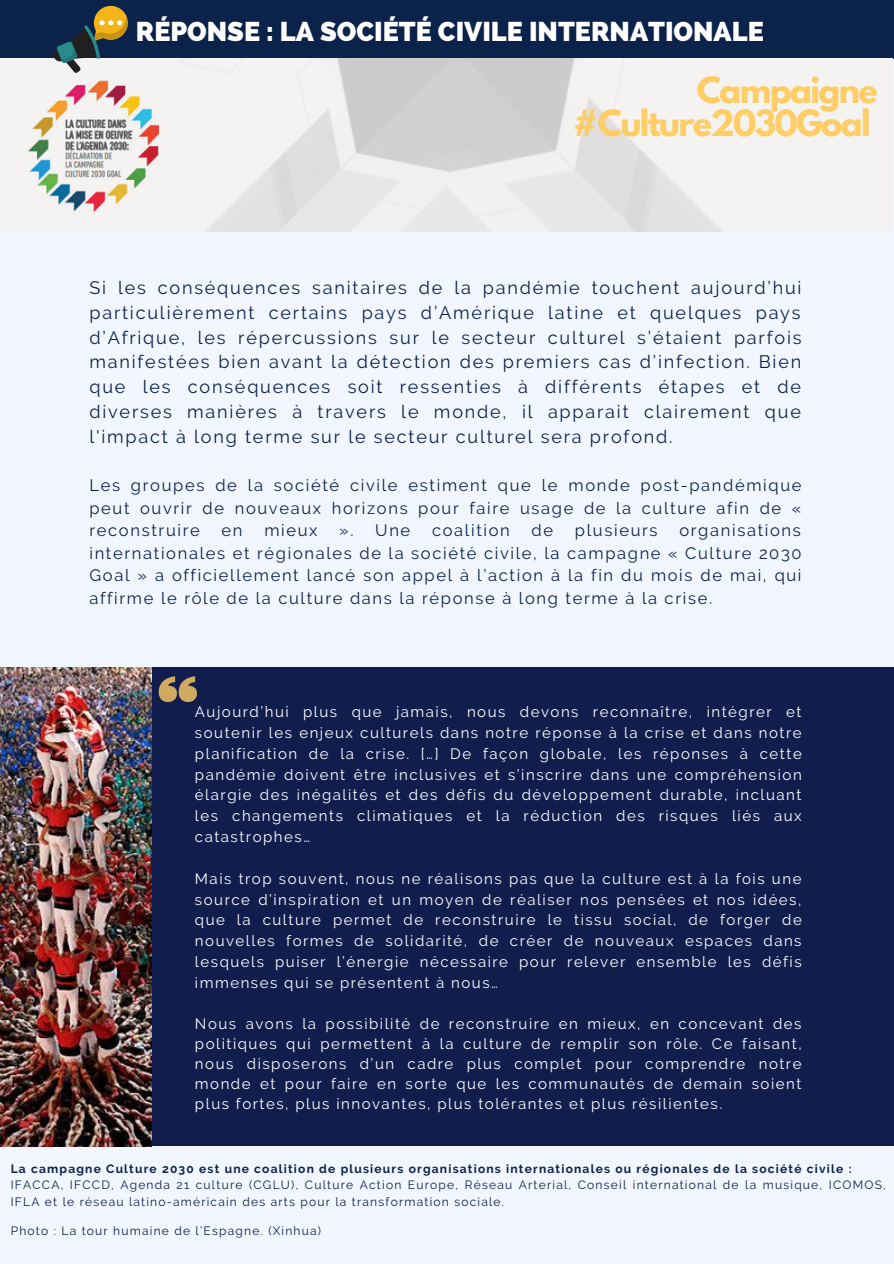
<style>
.page{position:relative;width:894px;height:1264px;background:#fff}
.page>*{position:absolute;margin:0;border:0;box-sizing:border-box;transform-origin:0 0}
.t1{font:700 32.1px/33px "League Spartan";letter-spacing:-.05em;color:#fecd65;text-align:right}
.t2{font:800 27px "Raleway";color:#fff}
.t3{font:18px/24.8px "Raleway";letter-spacing:.1em;color:#0b224b;text-align:justify}
.t4{font:16.5px/22.5px "Raleway";letter-spacing:.1em;color:#0b224b;text-align:justify}
.t5{font:15px/20.9px "Raleway";letter-spacing:.1em;color:#fff;text-align:justify}
.t6{font:12px/16.5px "Raleway";letter-spacing:.1em;color:#0b224b}
.t7{font:700 12px "Raleway";letter-spacing:.1em;color:#0b224b}
.t8{font:12px "Raleway";letter-spacing:.1em;color:#101d4d}
</style>
<div class="page">
<div style="left:0;top:0;width:893px;height:1263px;background:#f2f7ff"></div>
<div style="left:0;top:0;width:893px;height:59px;background:#0b224b"></div>
<div style="left:134px;top:667px;width:759px;height:479px;background:#101d4d"></div>
<img style="left:188px;top:58px;width:261px;height:174px">
<img style="left:449px;top:58px;width:442px;height:174px">
<img style="left:0;top:667px;width:151px;height:479px">
<svg style="left:159px;top:676px;width:38px;height:26px"></svg>
<img style="left:0;top:58px;width:188px;height:174px">
<svg style="left:53px;top:6px;width:75px;height:67px"></svg>
<h2 class="t2" style="left:136px;top:15px;width:629px">RÉPONSE : LA SOCIÉTÉ CIVILE INTERNATIONALE</h2>
<h1 class="t1" style="left:572px;top:78px;width:306px">Campaigne #Culture2030Goal</h1>
<p class="t3" style="left:89px;top:275px;width:713px">Si les conséquences sanitaires de la pandémie touchent aujourd’hui particulièrement certains pays d’Amérique latine et quelques pays d’Afrique, les répercussions sur le secteur culturel s’étaient parfois manifestées bien avant la détection des premiers cas d’infection. Bien que les conséquences soit ressenties à différents étapes et de diverses manières à travers le monde, il apparait clairement que l'impact à long terme sur le secteur culturel sera profond.</p>
<p class="t4" style="left:89px;top:474px;width:713px">Les groupes de la société civile estiment que le monde post-pandémique peut ouvrir de nouveaux horizons pour faire usage de la culture afin de « reconstruire</p>
<p class="t4" style="left:89px;top:519px;width:713px;text-indent:589px">organisations internationales et régionales de la société civile, la campagne « Culture 2030<br>Goal » a officiellement lancé son appel à l’action à la fin du mois de mai, qui affirme le rôle de la culture dans la réponse à long terme à la crise.</p>
<p class="t4" style="left:221px;top:519px;width:22px">en</p>
<p class="t4" style="left:264px;top:519px;width:55px">mieux</p>
<p class="t4" style="left:339px;top:519px;width:16px">».</p>
<p class="t4" style="left:375px;top:519px;width:37px">Une</p>
<p class="t4" style="left:432px;top:519px;width:79px">coalition</p>
<p class="t4" style="left:531px;top:519px;width:23px">de</p>
<p class="t4" style="left:575px;top:519px;width:84px">plusieurs</p>
<p class="t5" style="left:195px;top:701px;width:608px">Aujourd’hui plus que jamais, nous devons reconnaître, intégrer et soutenir les enjeux culturels dans notre réponse à la crise et dans notre planification de la crise. […] De façon globale, les réponses à cette pandémie doivent être inclusives et s’inscrire dans une compréhension élargie des inégalités et des défis du développement durable, incluant les changements climatiques et la réduction des risques liés aux catastrophes…</p>
<p class="t5" style="left:195px;top:868px;width:608px">Mais trop souvent, nous ne réalisons pas que la culture est à la fois une source d’inspiration et un moyen de réaliser nos pensées et nos idées, que la culture permet de reconstruire le tissu social, de forger de nouvelles formes de solidarité, de créer de nouveaux espaces dans lesquels puiser l’énergie nécessaire pour relever ensemble les défis immenses qui se présentent à nous…</p>
<p class="t5" style="left:195px;top:1013px;width:608px;line-height:19.8px">Nous avons la possibilité de reconstruire en mieux, en concevant des politiques qui permettent à la culture de remplir son rôle. Ce faisant, nous disposerons d’un cadre plus complet pour comprendre notre monde et pour faire en sorte que les communautés de demain soient plus fortes, plus innovantes, plus tolérantes et plus résilientes.</p>
<p class="t7" style="left:11px;top:1161px;width:842px">La campagne Culture 2030 est une coalition de plusieurs organisations internationales ou régionales de la société civile :</p>
<p class="t6" style="left:11px;top:1176px;width:876px">IFACCA, IFCCD, Agenda 21 culture (CGLU), Culture Action Europe, Réseau Arterial, Conseil international de la musique, ICOMOS,<br>IFLA et le réseau latino-américain des arts pour la transformation sociale.</p>
<p class="t8" style="left:11px;top:1223px;width:312px">Photo : La tour humaine de l’Espagne. (Xinhua)</p>
</div>
